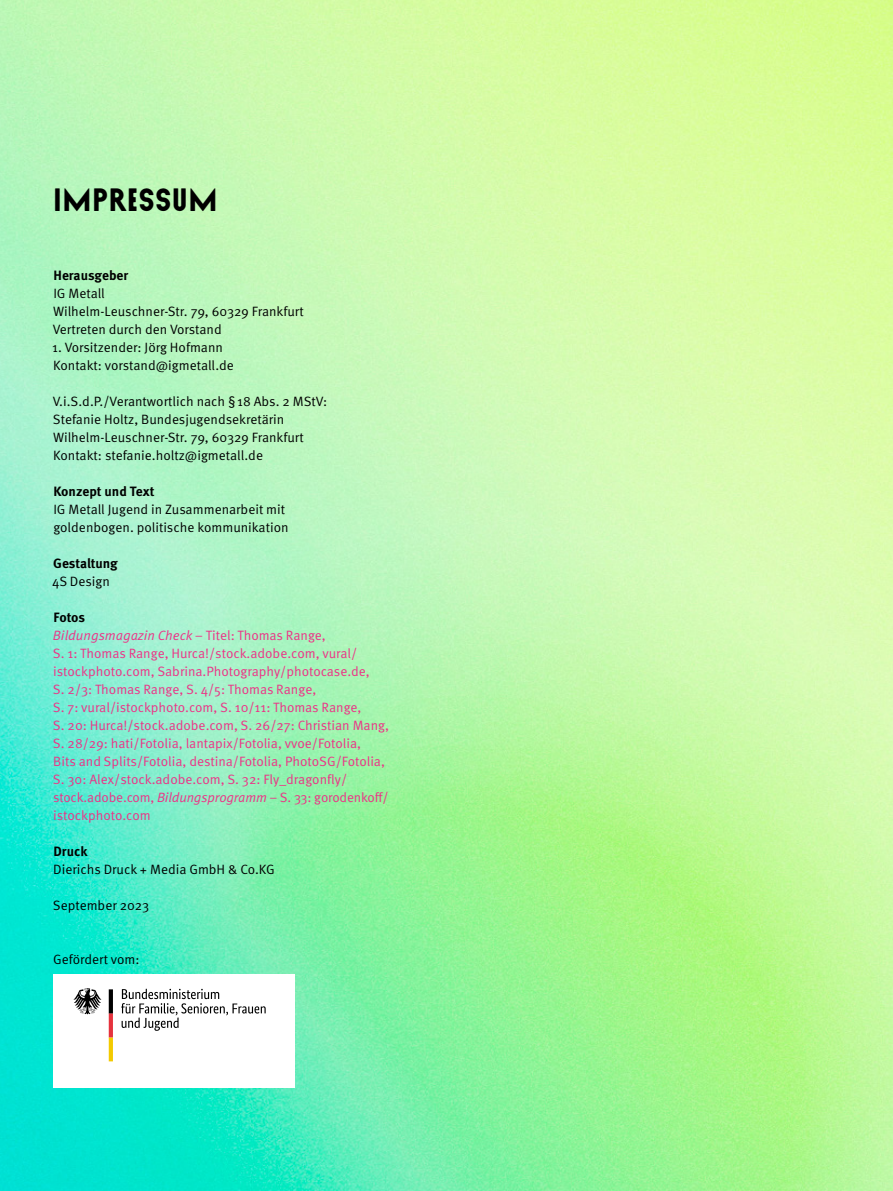
<style>
.page{position:relative;width:893px;height:1191px;background:#fff}
.page>*{position:absolute;margin:0;border:0;box-sizing:border-box;transform-origin:0 0}
.t1{font:36px "Nord";letter-spacing:.005em;color:#000}
.t2{font:14.4px "Bundes Serif";color:#000}
.t3{font:13.5px/18px "Meta Pro Norm";letter-spacing:-.005em;color:#ed3186}
.t4{font:13.5px/18px "Meta Pro Norm";color:#000}
.t5{font:700 13.5px "Meta Pro";color:#000}
.t6{font:13.5px "Meta Pro Norm Ita";color:#ed3186}
.s1{font-family:"Meta Pro Norm"}
.s2{font-family:"Meta Pro Norm Ita"}
</style>
<div class="page">
<img style="left:0;top:0;width:893px;height:1191px">
<div style="left:53px;top:974px;width:241px;height:113px;background:#fff"></div>
<svg style="left:73px;top:988px;width:28px;height:26px"></svg>
<svg style="left:109px;top:989px;width:4px;height:72px"></svg>
<svg style="left:121px;top:988px;width:145px;height:42px"></svg>
<h1 class="t1" style="left:53px;top:181px;width:166px">IMPRESSUM</h1>
<p class="t5" style="left:53px;top:265px;width:76px">Herausgeber</p>
<p class="t4" style="left:53px;top:283px;width:252px">IG Metall<br>Wilhelm-Leuschner-Str. 79, 60329 Frankfurt<br>Vertreten durch den Vorstand</p>
<p class="t4" style="left:52px;top:337px;width:183px">1. Vorsitzender: Jörg Hofmann<br>Kontakt: vorstand@igmetall.de</p>
<p class="t4" style="left:53px;top:391px;width:276px">V.i.S.d.P./Verantwortlich nach §18 Abs. 2 MStV:<br>Stefanie Holtz, Bundesjugendsekretärin Wilhelm-Leuschner-Str. 79, 60329 Frankfurt Kontakt: stefanie.holtz@igmetall.de</p>
<p class="t5" style="left:53px;top:481px;width:102px">Konzept und Text</p>
<p class="t4" style="left:53px;top:499px;width:237px">IG Metall Jugend in Zusammenarbeit mit goldenbogen. politische kommunikation</p>
<p class="t5" style="left:53px;top:553px;width:66px">Gestaltung</p>
<p class="t4" style="left:52px;top:571px;width:59px">4S Design</p>
<p class="t5" style="left:53px;top:607px;width:33px">Fotos</p>
<p class="t6" style="left:53px;top:625px;width:274px">Bildungsmagazin Check – <span class="s1">Titel: Thomas Range,</span></p>
<p class="t3" style="left:53px;top:643px;width:338px">S. 1: Thomas Range, Hurca!/stock.adobe.com, vural/ istockphoto.com, Sabrina.Photography/photocase.de,<br>S. 2/3: Thomas Range, S. 4/5: Thomas Range,<br>S. 7: vural/istockphoto.com, S. 10/11: Thomas Range,<br>S. 20: Hurca!/stock.adobe.com, S. 26/27: Christian Mang, S. 28/29: hati/Fotolia, lantapix/Fotolia, vvoe/Fotolia,<br>Bits and Splits/Fotolia, destina/Fotolia, PhotoSG/Fotolia, S. 30: Alex/stock.adobe.com, S. 32: Fly_dragonfly/ stock.adobe.com, <span class="s2">Bildungsprogramm</span> – S. 33: gorodenkoff/ istockphoto.com</p>
<p class="t5" style="left:53px;top:841px;width:35px">Druck</p>
<p class="t4" style="left:53px;top:859px;width:223px">Dierichs Druck + Media GmbH &amp; Co.KG</p>
<p class="t4" style="left:53px;top:895px;width:98px">September 2023</p>
<p class="t4" style="left:53px;top:949px;width:88px">Gefördert vom:</p>
<p class="t2" style="left:53px;top:951px;width:95px">Gefördert vom:</p>
</div>
